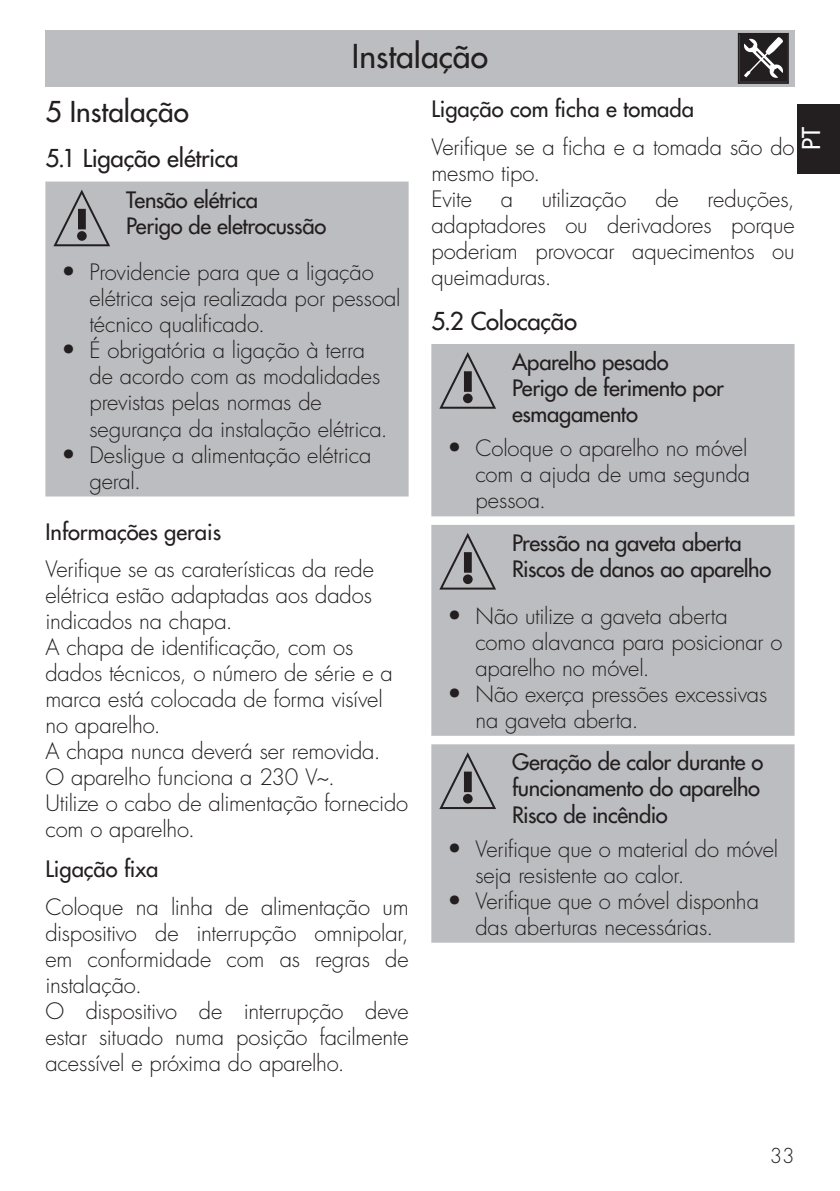
<style>
.page{position:relative;width:840px;height:1191px;background:#fff}
.page>*{position:absolute;margin:0;border:0;box-sizing:border-box;transform-origin:0 0}
.Titoli_Intestazione{font:500 32px "Futura Std";color:#231f20}
.Titolo_primo{font:500 28px "Futura Std";color:#231f20}
.Sottotitolo{font:500 24px "Futura Std";letter-spacing:-.01em;color:#231f20}
.t1{font:500 24px "Futura Std";color:#fff}
.Testo{font:300 22px/26px "Futura Std";letter-spacing:-.01em;color:#231f20}
.Testo-2{font:500 22px/26px "Futura Std";letter-spacing:-.015em;color:#231f20}
.Titoletto_paragrafo{font:500 22px "Futura Std";color:#231f20}
.t2{font:300 20px "Futura Std";color:#231f20}
.s1{font-size:24px}
</style>
<div class="page">
<div style="left:797px;top:104px;width:42px;height:69px;background:#231f20"></div>
<div style="left:45px;top:181px;width:363px;height:315px;background:#bcbdc0"></div>
<svg style="left:53px;top:189px;width:57px;height:57px;background:#a1a1a4"></svg>
<div style="left:431px;top:344px;width:363px;height:172px;background:#bcbdc0"></div>
<svg style="left:439px;top:352px;width:57px;height:57px;background:#a0a0a3"></svg>
<div style="left:431px;top:525px;width:363px;height:211px;background:#bcbdc0"></div>
<svg style="left:439px;top:533px;width:57px;height:56px;background:#a1a1a4"></svg>
<div style="left:431px;top:744px;width:363px;height:198px;background:#bcbdc0"></div>
<svg style="left:439px;top:752px;width:57px;height:57px;background:#a0a0a3"></svg>
<div style="left:45px;top:31px;width:749px;height:56px;background:#bcbdc0"></div>
<svg style="left:737px;top:33px;width:51px;height:51px;background:#4f4c4d"></svg>
<p class="Titoli_Intestazione" style="left:352px;top:37px;width:137px">Instalação</p>
<p class="Titolo_primo" style="left:45px;top:94px;width:145px">5 Instalação</p>
<p class="Sottotitolo" style="left:45px;top:143px;width:194px">5.1 Ligação elétrica</p>
<p class="Testo-2" style="left:126px;top:187px;width:133px">Tensão elétrica</p>
<p class="Testo-2" style="left:126px;top:213px;width:202px">Perigo de eletrocussão</p>
<p class="Testo" style="left:89px;top:260px;width:312px;text-indent:-28px"><span class="s1">•</span> Providencie para que a ligação elétrica seja realizada por pessoal técnico qualificado.</p>
<p class="Testo" style="left:89px;top:338px;width:300px;text-indent:-28px"><span class="s1">•</span> É obrigatória a ligação à terra de acordo com as modalidades previstas pelas normas de segurança da instalação elétrica.</p>
<p class="Testo" style="left:89px;top:442px;width:283px;text-indent:-28px"><span class="s1">•</span> Desligue a alimentação elétrica geral.</p>
<p class="Titoletto_paragrafo" style="left:45px;top:517px;width:177px">Informações gerais</p>
<p class="Testo" style="left:45px;top:556px;width:330px;text-align:justify">Verifique se as caraterísticas da rede elétrica estão adaptadas aos dados indicados na chapa.</p>
<p class="Testo" style="left:45px;top:634px;width:348px">A chapa de identificação, com os dados técnicos, o número de série e a marca está colocada de forma visível no aparelho.</p>
<p class="Testo" style="left:45px;top:738px;width:336px">A chapa nunca deverá ser removida.</p>
<p class="Testo" style="left:45px;top:764px;width:291px">O aparelho funciona a 230 V~.</p>
<p class="Testo" style="left:45px;top:790px;width:364px">Utilize o cabo de alimentação fornecido com o aparelho.</p>
<p class="Titoletto_paragrafo" style="left:45px;top:855px;width:114px">Ligação fixa</p>
<p class="Testo" style="left:45px;top:894px;width:364px;text-align:justify">Coloque na linha de alimentação um dispositivo de interrupção omnipolar, em conformidade com as regras de instalação.</p>
<p class="Testo" style="left:45px;top:998px;width:364px;text-align:justify">O dispositivo de interrupção deve estar situado numa posição facilmente acessível e próxima do aparelho.</p>
<p class="Titoletto_paragrafo" style="left:431px;top:95px;width:264px">Ligação com ficha e tomada</p>
<p class="Testo" style="left:431px;top:134px;width:364px">Verifique se a ficha e a tomada são do mesmo tipo.</p>
<p class="Testo" style="left:431px;top:186px;width:42px">Evite</p>
<p class="Testo" style="left:500px;top:186px;width:14px">a</p>
<p class="Testo" style="left:541px;top:186px;width:86px">utilização</p>
<p class="Testo" style="left:655px;top:186px;width:25px">de</p>
<p class="Testo" style="left:431px;top:186px;width:364px;text-align:justify;text-indent:276px">reduções, adaptadores ou derivadores porque poderiam provocar aquecimentos ou queimaduras.</p>
<p class="Sottotitolo" style="left:431px;top:306px;width:147px">5.2 Colocação</p>
<p class="Testo-2" style="left:511px;top:349px;width:158px">Aparelho pesado</p>
<p class="Testo-2" style="left:511px;top:375px;width:213px">Perigo de ferimento por esmagamento</p>
<p class="Testo" style="left:475px;top:436px;width:276px;text-indent:-28px"><span class="s1">•</span> Coloque o aparelho no móvel com a ajuda de uma segunda pessoa.</p>
<p class="Testo-2" style="left:511px;top:530px;width:260px">Pressão na gaveta aberta<br>Riscos de danos ao aparelho</p>
<p class="Testo" style="left:475px;top:603px;width:308px;text-indent:-28px"><span class="s1">•</span> Não utilize a gaveta aberta como alavanca para posicionar o aparelho no móvel.</p>
<p class="Testo" style="left:475px;top:681px;width:293px;text-indent:-28px"><span class="s1">•</span> Não exerça pressões excessivas na gaveta aberta.</p>
<p class="Testo-2" style="left:511px;top:749px;width:253px">Geração de calor durante o funcionamento do aparelho</p>
<p class="Testo-2" style="left:511px;top:801px;width:157px">Risco de incêndio</p>
<p class="Testo" style="left:475px;top:836px;width:304px;text-indent:-28px"><span class="s1">•</span> Verifique que o material do móvel seja resistente ao calor.</p>
<p class="Testo" style="left:475px;top:888px;width:285px;text-indent:-28px"><span class="s1">•</span> Verifique que o móvel disponha das aberturas necessárias.</p>
<p class="t1" style="left:795px;top:150px;width:24px;rotate:-90deg">PT</p>
<p class="t2" style="left:769px;top:1143px;width:26px">33</p>
</div>
